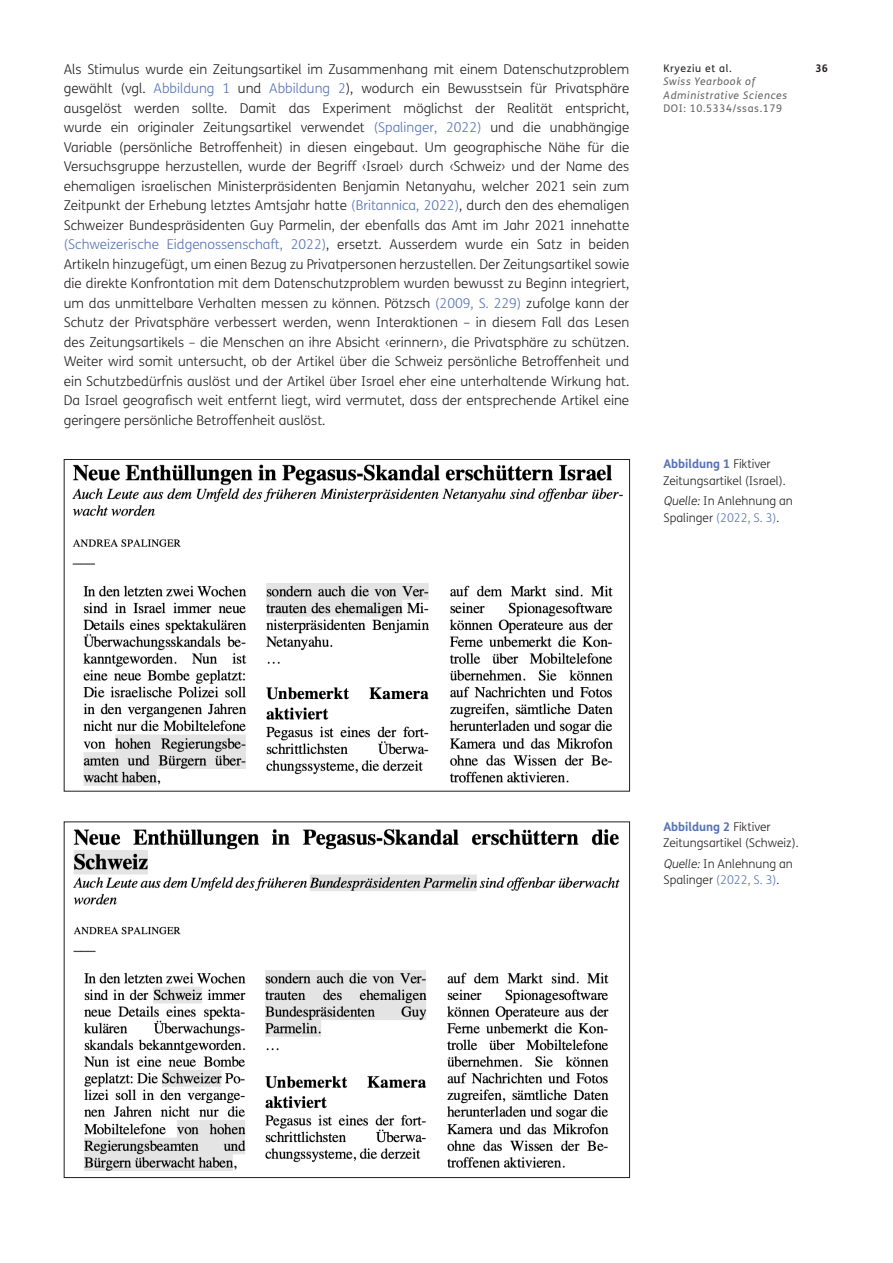
<style>
.page{position:relative;width:893px;height:1263px;background:#fff}
.page>*{position:absolute;margin:0;border:0;box-sizing:border-box;transform-origin:0 0}
.Body_Copy{font:300 13.5px/19.5px "FS Me";color:#231f20;text-align:justify}
.Figure_copy{font:300 12px/16.5px "FS Me";color:#231f20}
.Figure_copy_Note{font:300 12px/16.5px "FS Me";color:#231f20}
.t1{font:italic 10.5px/13.5px "FS Me";letter-spacing:.06em;color:#636366}
.t2{font:10.5px "FS Me";letter-spacing:.06em;color:#636366}
.t3{font:10.5px "FS Me";letter-spacing:.06em;color:#231f20}
.t4{font:700 10.5px "FS Me";color:#231f20}
.s1{color:#5573b4}
.s2{font-weight:700;color:#5573b4}
.s3{font-style:italic}
</style>
<div class="page">
<img style="left:72px;top:464px;width:551px;height:322px">
<img style="left:73px;top:829px;width:547px;height:342px">
<p class="Body_Copy" style="left:64px;top:60px;width:567px">Als Stimulus wurde ein Zeitungsartikel im Zusammenhang mit einem Datenschutzproblem gewählt (vgl. <span class="s1">Abbildung 1</span> und <span class="s1">Abbildung 2</span>), wodurch ein Bewusstsein für Privatsphäre ausgelöst werden sollte. Damit das Experiment möglichst der Realität entspricht, wurde ein originaler Zeitungsartikel verwendet <span class="s1">(Spalinger, 2022)</span> und die unabhängige Variable (persönliche Betroffenheit) in diesen eingebaut. Um geographische Nähe für die Versuchsgruppe herzustellen, wurde der Begriff ‹Israel› durch ‹Schweiz› und der Name des ehemaligen israelischen Ministerpräsidenten Benjamin Netanyahu, welcher 2021 sein zum Zeitpunkt der Erhebung letztes Amtsjahr hatte <span class="s1">(Britannica, 2022)</span>, durch den des ehemaligen Schweizer Bundespräsidenten Guy Parmelin, der ebenfalls das Amt im Jahr 2021 innehatte <span class="s1">(Schweizerische Eidgenossenschaft, 2022)</span>, ersetzt. Ausserdem wurde ein Satz in beiden Artikeln hinzugefügt, um einen Bezug zu Privatpersonen herzustellen. Der Zeitungsartikel sowie die direkte Konfrontation mit dem Datenschutzproblem wurden bewusst zu Beginn integriert, um das unmittelbare Verhalten messen zu können. Pötzsch <span class="s1">(2009, S. 229)</span> zufolge kann der Schutz der Privatsphäre verbessert werden, wenn Interaktionen – in diesem Fall das Lesen des Zeitungsartikels – die Menschen an ihre Absicht ‹erinnern›, die Privatsphäre zu schützen.<br>Weiter wird somit untersucht, ob der Artikel über die Schweiz persönliche Betroffenheit und ein Schutzbedürfnis auslöst und der Artikel über Israel eher eine unterhaltende Wirkung hat.<br>Da Israel geografisch weit entfernt liegt, wird vermutet, dass der entsprechende Artikel eine geringere persönliche Betroffenheit auslöst.</p>
<p class="t3" style="left:663px;top:62px;width:70px">Kryeziu et al.</p>
<p class="t4" style="left:816px;top:61px;width:14px">36</p>
<p class="t1" style="left:663px;top:75px;width:125px">Swiss Yearbook of<br>Administrative Sciences</p>
<p class="t2" style="left:663px;top:102px;width:120px">DOI: 10.5334/ssas.179</p>
<p class="Figure_copy" style="left:663px;top:456px;width:124px"><span class="s2">Abbildung 1</span> Fiktiver<br>Zeitungsartikel (Israel).</p>
<p class="Figure_copy_Note" style="left:664px;top:493px;width:131px"><span class="s3">Quelle:</span> In Anlehnung an<br>Spalinger <span class="s1">(2022, S. 3)</span>.</p>
<p class="Figure_copy" style="left:663px;top:818px;width:137px"><span class="s2">Abbildung 2</span> Fiktiver<br>Zeitungsartikel (Schweiz).</p>
<p class="Figure_copy_Note" style="left:664px;top:856px;width:131px"><span class="s3">Quelle:</span> In Anlehnung an<br>Spalinger <span class="s1">(2022, S. 3)</span>.</p>
</div>
